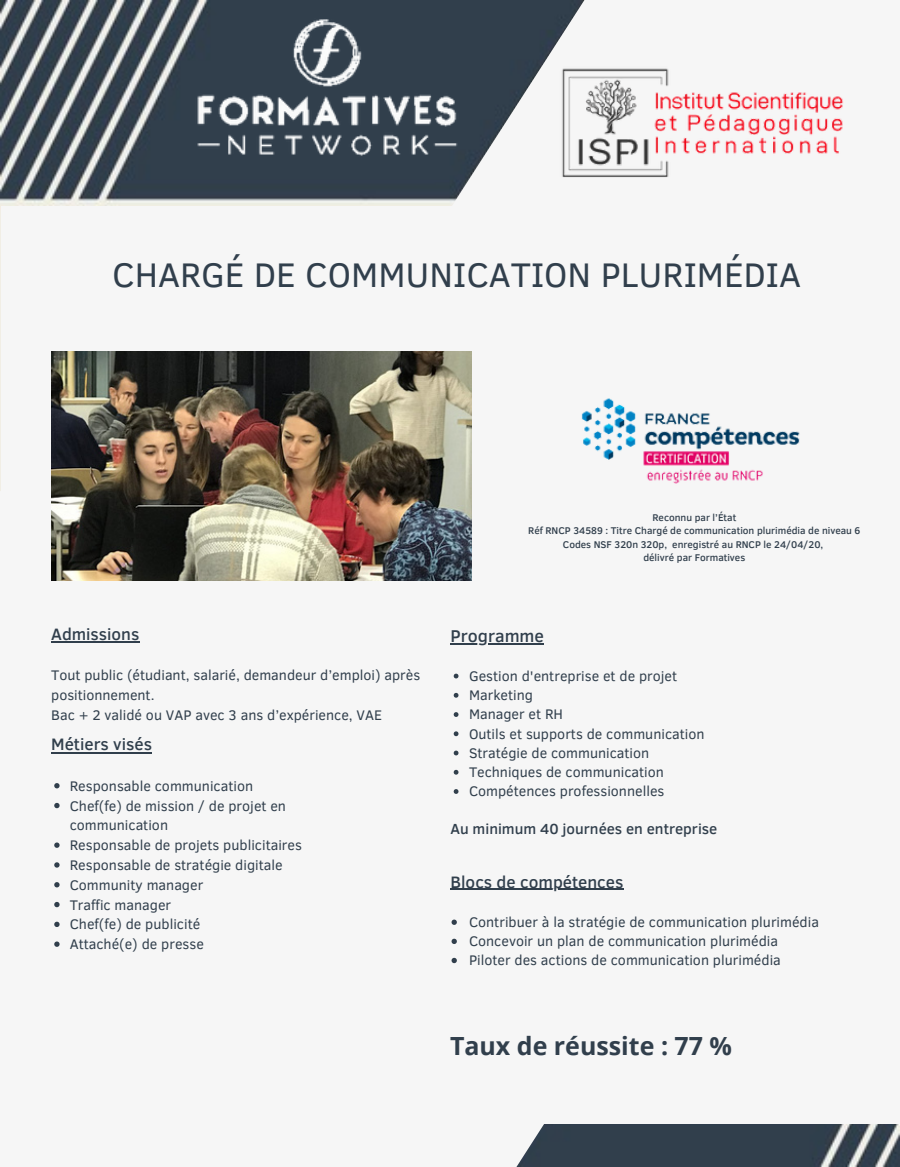
<style>
.page{position:relative;width:900px;height:1167px;background:#fff}
.page>*{position:absolute;margin:0;border:0;box-sizing:border-box;transform-origin:0 0}
.t1{font:35px "Clear Sans";color:#313f4c}
.t2{font:700 25px "Open Sans";color:#313f4c}
.t3{font:500 17.5px "Clear Sans";color:#313f4c}
.t4{font:500 17px "Clear Sans";color:#313f4c}
.t5{font:500 15px "Clear Sans";color:#313f4c}
.t6{font:14.25px/19.5px "Clear Sans";color:#313f4c}
.t7{font:500 10px "Clear Sans";color:#313f4c}
</style>
<div class="page">
<img style="left:0;top:0;width:900px;height:1166px">
<div style="left:0;top:1060px;width:514px;height:106px;background:#f6f6f6"></div>
<svg style="left:483px;top:0;width:417px;height:206px;fill:#f6f6f6"></svg>
<div style="left:1px;top:206px;width:899px;height:917px;background:#f6f6f6"></div>
<img style="left:51px;top:351px;width:420px;height:229px">
<hr style="left:51px;top:641px;width:88px;height:2px;background:#313f4c">
<svg style="left:54px;top:783px;width:6px;height:5px"></svg>
<svg style="left:54px;top:802px;width:6px;height:6px"></svg>
<svg style="left:54px;top:842px;width:6px;height:5px"></svg>
<svg style="left:54px;top:862px;width:6px;height:5px"></svg>
<svg style="left:54px;top:882px;width:6px;height:5px"></svg>
<svg style="left:54px;top:901px;width:6px;height:6px"></svg>
<svg style="left:54px;top:921px;width:6px;height:5px"></svg>
<svg style="left:54px;top:941px;width:6px;height:5px"></svg>
<hr style="left:51px;top:751px;width:101px;height:2px;background:#313f4c">
<svg style="left:454px;top:673px;width:5px;height:5px"></svg>
<svg style="left:454px;top:692px;width:5px;height:5px"></svg>
<svg style="left:454px;top:712px;width:5px;height:4px"></svg>
<svg style="left:454px;top:731px;width:5px;height:5px"></svg>
<svg style="left:454px;top:750px;width:5px;height:5px"></svg>
<svg style="left:454px;top:769px;width:5px;height:5px"></svg>
<svg style="left:454px;top:789px;width:5px;height:4px"></svg>
<hr style="left:450px;top:643px;width:94px;height:1px;background:#313f4c">
<svg style="left:452px;top:919px;width:5px;height:5px"></svg>
<svg style="left:452px;top:938px;width:5px;height:5px"></svg>
<svg style="left:452px;top:957px;width:5px;height:6px"></svg>
<hr style="left:450px;top:888px;width:174px;height:1px;background:#313f4c">
<img style="left:581px;top:398px;width:219px;height:86px">
<img style="left:559px;top:65px;width:287px;height:116px">
<img style="left:172px;top:0;width:311px;height:206px">
<p class="t1" style="left:112px;top:249px;width:690px">CHARGÉ DE COMMUNICATION PLURIMÉDIA</p>
<p class="t4" style="left:51px;top:622px;width:90px">Admissions</p>
<p class="t6" style="left:51px;top:665px;width:371px">Tout public (étudiant, salarié, demandeur d’emploi) après positionnement.</p>
<p class="t6" style="left:51px;top:704px;width:332px">Bac + 2 validé ou VAP avec 3 ans d’expérience, VAE</p>
<p class="t4" style="left:51px;top:732px;width:102px">Métiers visés</p>
<p class="t6" style="left:70px;top:775px;width:185px">Responsable communication</p>
<p class="t6" style="left:70px;top:795px;width:218px">Chef(fe) de mission / de projet en</p>
<p class="t6" style="left:70px;top:814px;width:100px">communication</p>
<p class="t6" style="left:70px;top:834px;width:234px">Responsable de projets publicitaires</p>
<p class="t6" style="left:70px;top:854px;width:214px">Responsable de stratégie digitale</p>
<p class="t6" style="left:70px;top:874px;width:135px">Community manager</p>
<p class="t6" style="left:70px;top:893px;width:103px">Traffic manager</p>
<p class="t6" style="left:70px;top:913px;width:132px">Chef(fe) de publicité</p>
<p class="t6" style="left:70px;top:933px;width:136px">Attaché(e) de presse</p>
<p class="t7" style="left:652px;top:510px;width:85px">Reconnu par l’État</p>
<p class="t7" style="left:528px;top:523px;width:334px">Réf RNCP 34589 : Titre Chargé de communication plurimédia de niveau 6</p>
<p class="t7" style="left:563px;top:536px;width:262px">Codes NSF 320n 320p, enregistré au RNCP le 24/04/20,</p>
<p class="t7" style="left:643px;top:550px;width:103px">délivré par Formatives</p>
<p class="t3" style="left:450px;top:622px;width:95px">Programme</p>
<p class="t6" style="left:469px;top:665px;width:210px">Gestion d'entreprise et de projet</p>
<p class="t6" style="left:469px;top:684px;width:66px">Marketing</p>
<p class="t6" style="left:469px;top:703px;width:96px">Manager et RH</p>
<p class="t6" style="left:469px;top:723px;width:237px">Outils et supports de communication</p>
<p class="t6" style="left:469px;top:742px;width:182px">Stratégie de communication</p>
<p class="t6" style="left:469px;top:761px;width:196px">Techniques de communication</p>
<p class="t6" style="left:469px;top:780px;width:197px">Compétences professionnelles</p>
<p class="t5" style="left:450px;top:817px;width:268px">Au minimum 40 journées en entreprise</p>
<p class="t4" style="left:450px;top:869px;width:174px">Blocs de compétences</p>
<p class="t6" style="left:469px;top:911px;width:351px">Contribuer à la stratégie de communication plurimédia</p>
<p class="t6" style="left:469px;top:930px;width:311px">Concevoir un plan de communication plurimédia</p>
<p class="t6" style="left:469px;top:949px;width:313px">Piloter des actions de communication plurimédia</p>
<p class="t2" style="left:450px;top:1027px;width:284px">Taux de réussite : 77 %</p>
</div>
